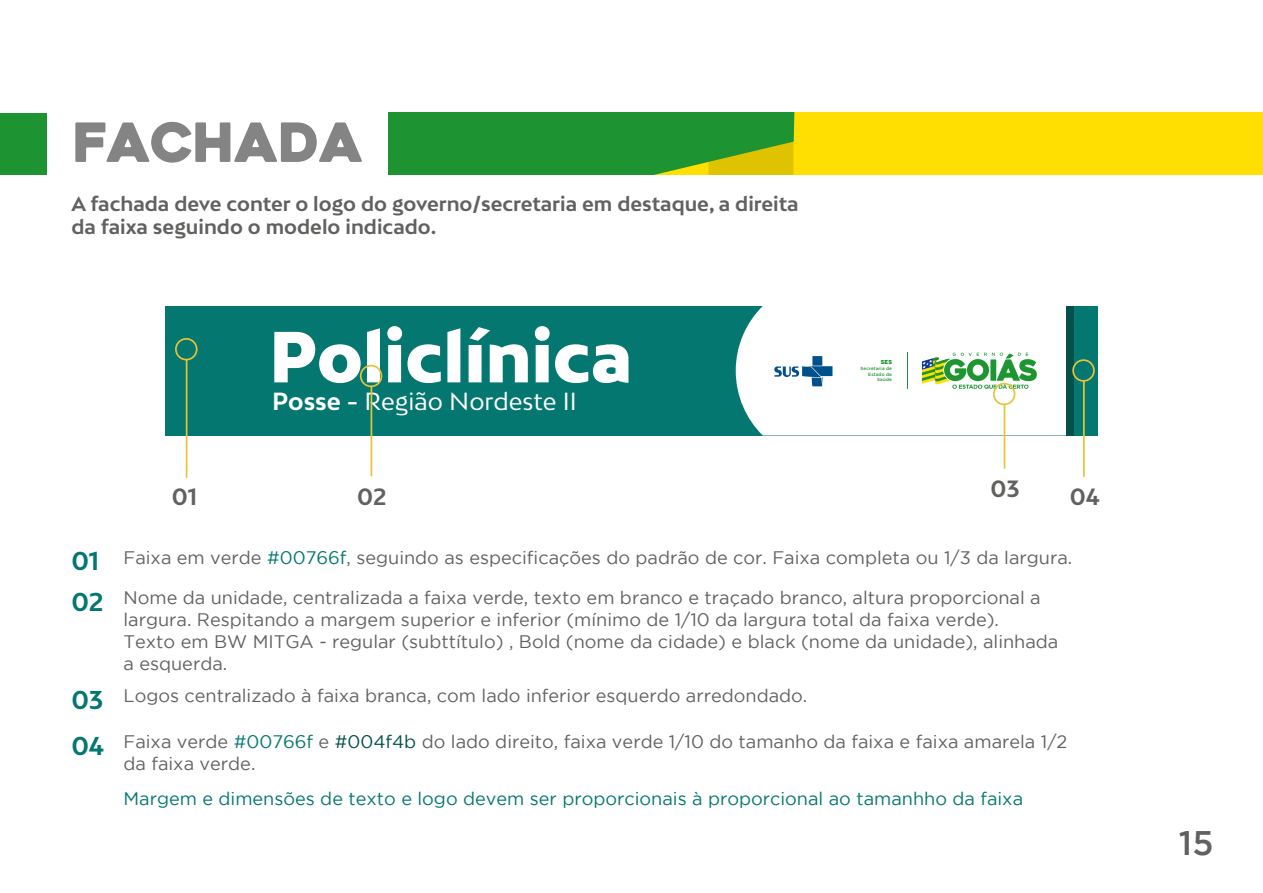
<style>
.page{position:relative;width:1263px;height:893px;background:#fff}
.page>*{position:absolute;margin:0;border:0;box-sizing:border-box;transform-origin:0 0}
.t1{font:900 68.25px "Bw Mitga";color:#fff}
.t2{font:54px "Heavitas";color:#848484}
.t3{font:500 34.05px "Gotham";color:#616161}
.t4{font:23.4px "Bw Mitga";color:#fff}
.t5{font:700 22.2px "Bw Mitga";color:#616160}
.t6{font:700 19.5px/23.4px "Bw Mitga";color:#616160}
.t7{font:18.15px/21.8px "Gotham";color:#616160}
.t8{font:18.15px "Gotham";color:#047770}
.t9{font:5.55px "Heavitas";color:#1d9531}
.t10{font:500 4.5px/5.4px "Gotham";letter-spacing:.03em;color:#1d9531;text-align:right}
.s1{font-weight:700}
.s2{font-family:"Bw Mitga";font-weight:700;font-size:24.45px;color:#047770}
.s3{color:#047770}
.s4{color:#03504b}
</style>
<div class="page">
<div style="left:165px;top:306px;width:933px;height:129px;background:#047770"></div>
<hr style="left:186px;top:359px;width:1px;height:119px;background:#e7c335">
<div style="left:175px;top:338px;width:23px;height:22px;border:2px solid #e7c335;border-radius:50%"></div>
<hr style="left:371px;top:386px;width:1px;height:90px;background:#e7c335">
<div style="left:360px;top:365px;width:22px;height:22px;border:2px solid #e7c335;border-radius:50%"></div>
<hr style="left:1004px;top:404px;width:1px;height:65px;background:#e7c335">
<hr style="left:1083px;top:380px;width:2px;height:97px;background:#e7c335">
<div style="left:1072px;top:359px;width:23px;height:23px;border:2px solid #e7c335;border-radius:50%"></div>
<div style="left:0;top:113px;width:46px;height:61px;background:#1d9331"></div>
<div style="left:980px;top:113px;width:283px;height:61px;background:#ffdf01"></div>
<svg style="left:388px;top:113px;width:592px;height:61px;background:#70ae1e"></svg>
<svg style="left:736px;top:306px;width:338px;height:129px;background:#e5efeb"></svg>
<div style="left:993px;top:383px;width:22px;height:22px;border:2px solid #e7c335;border-radius:50%"></div>
<h2 class="t2" style="left:73px;top:109px;width:292px">FACHADA</h2>
<p class="t6" style="left:71px;top:191px;width:729px">A fachada deve conter o logo do governo/secretaria em destaque, a direita da faixa seguindo o modelo indicado.</p>
<h1 class="t1" style="left:269px;top:311px;width:365px">Policlínica</h1>
<p class="t4" style="left:272px;top:385px;width:306px"><span class="s1">Posse -</span> Região Nordeste II</p>
<p class="t5" style="left:172px;top:482px;width:27px">01</p>
<p class="t5" style="left:357px;top:482px;width:31px">02</p>
<p class="t9" style="left:881px;top:359px;width:13px">SES</p>
<p class="t10" style="left:860px;top:366px;width:33px">Secretaria de<br>Estado da<br>Saúde</p>
<p class="t5" style="left:990px;top:474px;width:31px">03</p>
<p class="t5" style="left:1070px;top:482px;width:32px">04</p>
<p class="t7" style="left:71px;top:546px;width:1002px"><span class="s2">01</span> Faixa em verde <span class="s3">#00766f</span>, seguindo as especificações do padrão de cor. Faixa completa ou 1/3 da largura.</p>
<p class="t7" style="left:123px;top:587px;width:936px;text-indent:-52px"><span class="s2">02</span> Nome da unidade, centralizada a faixa verde, texto em branco e traçado branco, altura proporcional a largura. Respitando a margem superior e inferior (mínimo de 1/10 da largura total da faixa verde).<br>Texto em BW MITGA - regular (subttítulo) , Bold (nome da cidade) e black (nome da unidade), alinhada a esquerda.</p>
<p class="t7" style="left:71px;top:685px;width:737px"><span class="s2">03</span> Logos centralizado à faixa branca, com lado inferior esquerdo arredondado.</p>
<p class="t7" style="left:123px;top:731px;width:945px;text-indent:-52px"><span class="s2">04</span> Faixa verde <span class="s3">#00766f</span> e <span class="s4">#004f4b</span> do lado direito, faixa verde 1/10 do tamanho da faixa e faixa amarela 1/2 da faixa verde.</p>
<p class="t8" style="left:123px;top:788px;width:901px">Margem e dimensões de texto e logo devem ser proporcionais à proporcional ao tamanhho da faixa</p>
<h3 class="t3" style="left:1179px;top:823px;width:36px">15</h3>
</div>
